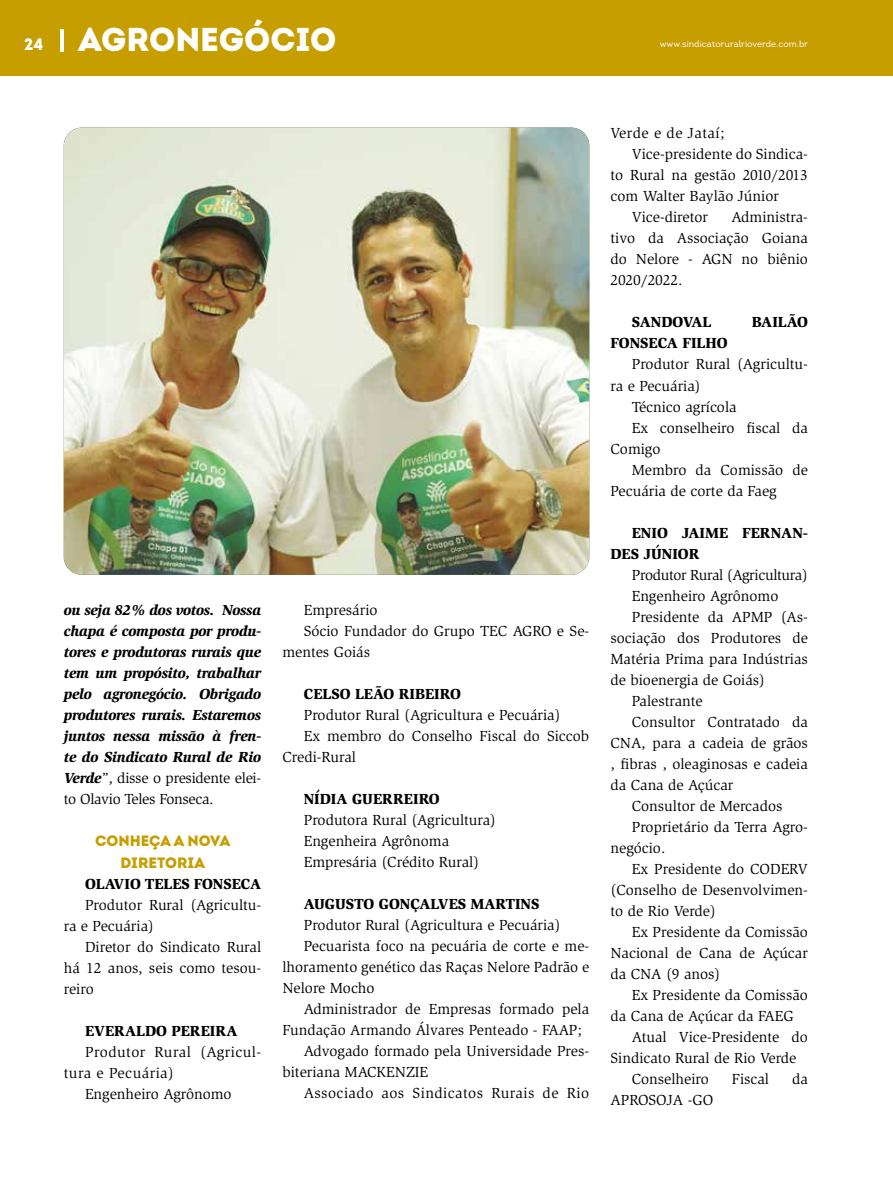
<style>
.page{position:relative;width:893px;height:1191px;background:#fff}
.page>*{position:absolute;margin:0;border:0;box-sizing:border-box;transform-origin:0 0}
.t1{font:33px "Intro Black Alt";color:#fff}
.t2{font:15px/21px "Slimbach Std";color:#000}
.t3{font:italic 900 15px/21px "Slimbach Std";letter-spacing:-.02em;color:#000;text-align:justify}
.t4{font:900 15px/21px "Slimbach Std";color:#000}
.t5{font:15px "Slimbach Std";letter-spacing:.03em;color:#000}
.t6{font:15px "Slimbach Std";letter-spacing:-.02em;color:#000}
.t7{font:900 15px/21px "Intro";color:#c69e00;text-align:center}
.t8{font:9px "Intro";color:#fff}
.s1{font-size:16.5px}
.s2{font-weight:400;font-style:normal}
</style>
<div class="page">
<div style="left:0;top:0;width:893px;height:75px;background:#c69e00"></div>
<hr style="left:60px;top:29px;width:4px;height:22px;background:#fff">
<img style="left:64px;top:128px;width:525px;height:447px">
<h1 class="t1" style="left:24px;top:18px;width:314px"><span class="s1">24</span> AGRONEGÓCIO</h1>
<p class="t8" style="left:660px;top:39px;width:150px">www.sindicatoruralrioverde.com.br</p>
<p class="t3" style="left:64px;top:599px;width:199px">ou seja 82% dos votos. Nossa chapa é composta por produ&shy;tores e produtoras rurais que tem um propósito, trabalhar pelo agronegócio. Obrigado produtores rurais. Estaremos juntos nessa missão à fren&shy;te do Sindicato Rural de Rio Verde<span class="s2">”, disse o presidente elei&shy;to Olavio Teles Fonseca.</span></p>
<p class="t7" style="left:95px;top:830px;width:137px">CONHEÇA A NOVA<br>DIRETORIA</p>
<p class="t4" style="left:85px;top:872px;width:178px">OLAVIO TELES FONSECA</p>
<p class="t2" style="left:64px;top:894px;width:199px;text-indent:21px">Produtor Rural (Agricultu&shy;ra e Pecuária)</p>
<p class="t2" style="left:64px;top:936px;width:199px;text-align:justify;text-indent:21px">Diretor do Sindicato Rural há 12 anos, seis como tesou&shy;reiro</p>
<p class="t4" style="left:85px;top:1019px;width:154px">EVERALDO PEREIRA</p>
<p class="t5" style="left:85px;top:1043px;width:178px">Produtor Rural (Agricul-</p>
<p class="t5" style="left:64px;top:1064px;width:112px">tura e Pecuária)</p>
<p class="t2" style="left:85px;top:1083px;width:148px">Engenheiro Agrônomo</p>
<p class="t2" style="left:304px;top:599px;width:75px">Empresário</p>
<p class="t2" style="left:304px;top:620px;width:287px">Sócio Fundador do Grupo TEC AGRO e Se-</p>
<p class="t2" style="left:282px;top:641px;width:89px">mentes Goiás</p>
<p class="t4" style="left:304px;top:683px;width:159px">CELSO LEÃO RIBEIRO</p>
<p class="t2" style="left:304px;top:704px;width:258px">Produtor Rural (Agricultura e Pecuária)</p>
<p class="t2" style="left:304px;top:725px;width:287px">Ex membro do Conselho Fiscal do Siccob</p>
<p class="t2" style="left:282px;top:746px;width:75px">Credi-Rural</p>
<p class="t4" style="left:304px;top:788px;width:138px">NÍDIA GUERREIRO</p>
<p class="t2" style="left:304px;top:809px;width:194px">Produtora Rural (Agricultura)<br>Engenheira Agrônoma<br>Empresária (Crédito Rural)</p>
<p class="t4" style="left:304px;top:893px;width:237px">AUGUSTO GONÇALVES MARTINS</p>
<p class="t2" style="left:304px;top:914px;width:258px">Produtor Rural (Agricultura e Pecuária)</p>
<p class="t2" style="left:304px;top:935px;width:287px">Pecuarista foco na pecuária de corte e me-</p>
<p class="t2" style="left:282px;top:956px;width:308px">lhoramento genético das Raças Nelore Padrão e</p>
<p class="t2" style="left:282px;top:977px;width:94px">Nelore Mocho</p>
<p class="t2" style="left:304px;top:998px;width:287px">Administrador de Empresas formado pela</p>
<p class="t2" style="left:282px;top:1019px;width:301px">Fundação Armando Álvares Penteado - FAAP;</p>
<p class="t2" style="left:304px;top:1040px;width:287px">Advogado formado pela Universidade Pres-</p>
<p class="t2" style="left:282px;top:1061px;width:147px">biteriana MACKENZIE</p>
<p class="t5" style="left:304px;top:1084px;width:287px">Associado aos Sindicatos Rurais de Rio</p>
<p class="t5" style="left:610px;top:125px;width:116px">Verde e de Jataí;</p>
<p class="t2" style="left:632px;top:144px;width:178px">Vice-presidente do Sindica-</p>
<p class="t2" style="left:610px;top:165px;width:199px">to Rural na gestão 2010/2013</p>
<p class="t2" style="left:610px;top:186px;width:170px">com Walter Baylão Júnior</p>
<p class="t2" style="left:632px;top:207px;width:78px">Vice-diretor</p>
<p class="t2" style="left:610px;top:207px;width:199px;text-align:justify;text-indent:121px">Administra&shy;tivo da Associação Goiana do Nelore - AGN no biênio 2020/2022.</p>
<p class="t4" style="left:632px;top:312px;width:81px">SANDOVAL</p>
<p class="t4" style="left:752px;top:312px;width:58px">BAILÃO</p>
<p class="t4" style="left:610px;top:333px;width:119px">FONSECA FILHO</p>
<p class="t2" style="left:632px;top:354px;width:178px">Produtor Rural (Agricultu-</p>
<p class="t2" style="left:610px;top:375px;width:92px">ra e Pecuária)</p>
<p class="t2" style="left:632px;top:396px;width:106px">Técnico agrícola</p>
<p class="t2" style="left:632px;top:417px;width:178px">Ex conselheiro fiscal da</p>
<p class="t2" style="left:610px;top:438px;width:51px">Comigo</p>
<p class="t2" style="left:632px;top:459px;width:178px">Membro da Comissão de</p>
<p class="t2" style="left:610px;top:480px;width:168px">Pecuária de corte da Faeg</p>
<p class="t4" style="left:610px;top:522px;width:199px;text-indent:21px">ENIO JAIME FERNAN-<br>DES JÚNIOR</p>
<p class="t6" style="left:632px;top:566px;width:178px">Produtor Rural (Agricultura)</p>
<p class="t2" style="left:632px;top:585px;width:148px">Engenheiro Agrônomo</p>
<p class="t2" style="left:632px;top:606px;width:178px">Presidente da APMP (As-</p>
<p class="t2" style="left:610px;top:627px;width:199px">sociação dos Produtores de</p>
<p class="t2" style="left:610px;top:648px;width:199px">Matéria Prima para Indústrias</p>
<p class="t2" style="left:610px;top:669px;width:156px">de bioenergia de Goiás)</p>
<p class="t2" style="left:632px;top:690px;width:73px">Palestrante</p>
<p class="t2" style="left:632px;top:711px;width:178px">Consultor Contratado da</p>
<p class="t2" style="left:610px;top:732px;width:199px">CNA, para a cadeia de grãos</p>
<p class="t2" style="left:610px;top:753px;width:199px">, fibras , oleaginosas e cadeia</p>
<p class="t2" style="left:610px;top:774px;width:124px">da Cana de Açúcar</p>
<p class="t2" style="left:632px;top:795px;width:152px">Consultor de Mercados</p>
<p class="t2" style="left:632px;top:816px;width:178px">Proprietário da Terra Agro-</p>
<p class="t2" style="left:610px;top:837px;width:56px">negócio.</p>
<p class="t2" style="left:632px;top:858px;width:178px">Ex Presidente do CODERV</p>
<p class="t2" style="left:610px;top:879px;width:199px">(Conselho de Desenvolvimen-</p>
<p class="t2" style="left:610px;top:900px;width:107px">to de Rio Verde)</p>
<p class="t2" style="left:632px;top:921px;width:178px">Ex Presidente da Comissão</p>
<p class="t2" style="left:610px;top:942px;width:199px">Nacional de Cana de Açúcar</p>
<p class="t2" style="left:610px;top:963px;width:111px">da CNA (9 anos)</p>
<p class="t2" style="left:632px;top:984px;width:178px">Ex Presidente da Comissão</p>
<p class="t2" style="left:610px;top:1005px;width:185px">da Cana de Açúcar da FAEG</p>
<p class="t2" style="left:632px;top:1026px;width:178px">Atual Vice-Presidente do</p>
<p class="t2" style="left:610px;top:1047px;width:187px">Sindicato Rural de Rio Verde</p>
<p class="t2" style="left:632px;top:1068px;width:79px">Conselheiro</p>
<p class="t2" style="left:732px;top:1068px;width:39px">Fiscal</p>
<p class="t2" style="left:792px;top:1068px;width:17px">da</p>
<p class="t2" style="left:610px;top:1089px;width:104px">APROSOJA -GO</p>
</div>
